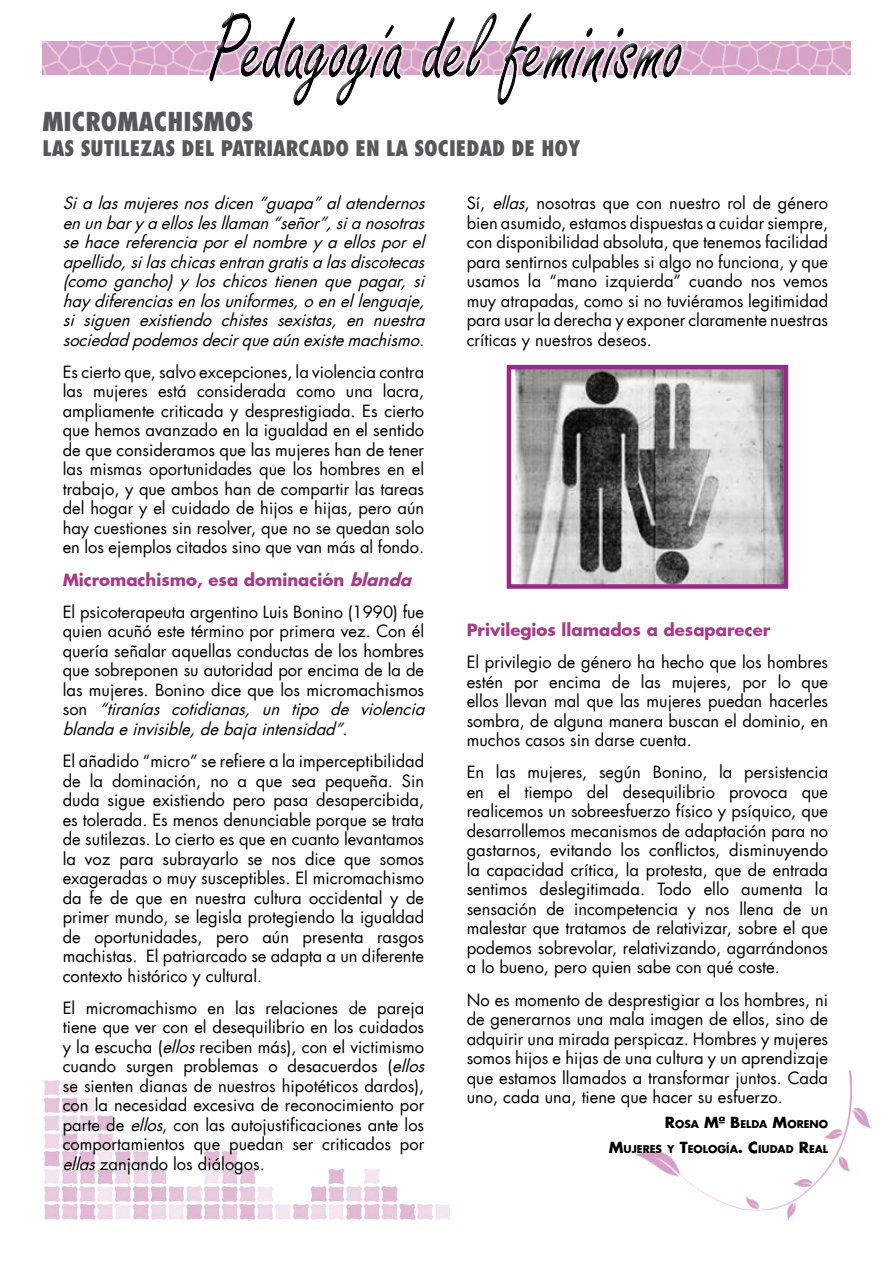
<style>
.page{position:relative;width:893px;height:1263px;background:#fff}
.page>*{position:absolute;margin:0;border:0;box-sizing:border-box;transform-origin:0 0}
.t1{font:800 condensed 25.5px "Futura";color:#58585a}
.t2{font:800 condensed 21px "Futura";color:#58585a}
.t3{font:16.5px/19.5px "Futura LT";color:#000;text-align:justify}
.t4{font:italic 16.5px/19.5px "Futura LT";color:#000;text-align:justify}
.t5{font:700 16.5px "Futura";color:#a9398a}
.t6{font:700 10.5px "Futura";color:#000}
.s1{font-style:italic}
.s2{font-size:15px}
</style>
<div class="page">
<img style="left:44px;top:1080px;width:405px;height:140px">
<img style="left:635px;top:1070px;width:237px;height:150px">
<img style="left:43px;top:41px;width:807px;height:33px">
<div style="left:205px;top:8px;width:479px;height:100px;background:#fff"></div>
<div style="left:208px;top:10px;width:475px;height:96px;background:#000;opacity:.75"></div>
<img style="left:514px;top:370px;width:269px;height:214px">
<div style="left:507px;top:365px;width:281px;height:224px;border:4px solid #992984"></div>
<h1 class="t1" style="left:43px;top:105px;width:212px">MICROMACHISMOS</h1>
<p class="t2" style="left:43px;top:135px;width:539px">LAS SUTILEZAS DEL PATRIARCADO EN LA SOCIEDAD DE HOY</p>
<p class="t4" style="left:63px;top:193px;width:368px">Sialasmujeresnosdicen“guapa”alatendernos enunbary aelloslesllaman“señor”,sianosotras sehacereferenciaporelnombrey aellosporel apellido,silaschicasentrangratisalasdiscotecas (como gancho) y los chicos tienen que pagar, si hay diferenciasenlosuniformes,oenellenguaje, si siguen existiendo chistes sexistas, en nuestra sociedadpodemosdecirqueaúnexistemachismo.</p>
<p class="t3" style="left:63px;top:362px;width:363px">Es cierto que, salvo excepciones, la violencia contra las mujeres está considerada como una lacra, ampliamente criticada y desprestigiada. Es cierto que hemos avanzado en la igualdad en el sentido de que consideramos que las mujeres han de tener las mismas oportunidades que los hombres en el trabajo, y que ambos han de compartir las tareas del hogar y el cuidado de hijos e hijas, pero aún hay cuestiones sin resolver, que no se quedan solo en los ejemplos citados sino que van más al fondo.</p>
<p class="t5" style="left:63px;top:568px;width:355px">Micromachismo, esa dominación <span class="s1">blanda</span></p>
<p class="t3" style="left:63px;top:602px;width:368px;text-align:left">El psicoterapeuta argentino Luis Bonino (1990) fue quien acuñó este término por primera vez. Con él quería señalar aquellas conductas de los hombres que sobreponen su autoridad por encima de la de las mujeres. Bonino dice que los micromachismos s o n <span class="s1">“tiranías cotidianas, un tipo de violencia blandaeinvisible,debajaintensidad”</span>.</p>
<p class="t3" style="left:63px;top:751px;width:363px">El añadido “micro” se refiere a la imperceptibilidad de la dominación, no a que sea pequeña. Sin duda sigue existiendo pero pasa desapercibida, es tolerada. Es menos denunciable porque se trata de sutilezas. Lo cierto es que en cuanto levantamos la voz para subrayarlo se nos dice que somos exageradas o muy susceptibles. El micromachismo da fe de que en nuestra cultura occidental y de primer mundo, se legisla protegiendo la igualdad de oportunidades, pero aún presenta rasgos machistas. El patriarcado se adapta a un diferente contexto histórico y cultural.</p>
<p class="t3" style="left:63px;top:998px;width:368px;text-align:left">El micromachismo en las relaciones de pareja tiene que ver con el desequilibrio en los cuidados y la escucha (<span class="s1">ellos</span>reciben más), con el victimismo cuando surgen problemas o desacuerdos (<span class="s1">ellos </span>se sienten dianas de nuestros hipotéticos dardos), con la necesidad excesiva de reconocimiento por parte de <span class="s1">ellos</span>, con las autojustificaciones ante los comportamientos que puedan ser criticados por <span class="s1">ellas</span>zanjando los diálogos.</p>
<p class="t3" style="left:467px;top:193px;width:363px">Sí, <span class="s1">ellas</span>, nosotras que con nuestro rol de género bien asumido, estamos dispuestas a cuidar siempre, con disponibilidad absoluta, que tenemos facilidad para sentirnos culpables si algo no funciona, y que usamos la “mano izquierda” cuando nos vemos muy atrapadas, como si no tuviéramos legitimidad para usar la derecha y exponer claramente nuestras críticas y nuestros deseos.</p>
<p class="t5" style="left:467px;top:618px;width:305px">Privilegios llamados a desaparecer</p>
<p class="t3" style="left:467px;top:652px;width:363px">El privilegio de género ha hecho que los hombres estén por encima de las mujeres, por lo que ellos llevan mal que las mujeres puedan hacerles sombra, de alguna manera buscan el dominio, en muchos casos sin darse cuenta.</p>
<p class="t3" style="left:467px;top:763px;width:363px">En las mujeres, según Bonino, la persistencia en el tiempo del desequilibrio provoca que realicemos un sobreesfuerzo físico y psíquico, que desarrollemos mecanismos de adaptación para no gastarnos, evitando los conflictos, disminuyendo la capacidad crítica, la protesta, que de entrada sentimos deslegitimada. Todo ello aumenta la sensación de incompetencia y nos llena de un malestar que tratamos de relativizar, sobre el que podemos sobrevolar, relativizando, agarrándonos a lo bueno, pero quien sabe con qué coste.</p>
<p class="t3" style="left:467px;top:990px;width:363px">No es momento de desprestigiar a los hombres, ni de generarnos una mala imagen de ellos, sino de adquirir una mirada perspicaz. Hombres y mujeres somos hijos e hijas de una cultura y un aprendizaje que estamos llamados a transformar juntos. Cada uno, cada una, tiene que hacer su esfuerzo.</p>
<p class="t6" style="left:665px;top:1117px;width:165px"><span class="s2">R</span>OSA <span class="s2">Mª B</span>ELDA <span class="s2">M</span>ORENO</p>
<p class="t6" style="left:609px;top:1141px;width:221px"><span class="s2">M</span>UJERES Y <span class="s2">T</span>EOLOGÍA<span class="s2">. C</span>IUDAD <span class="s2">R</span>EAL</p>
</div>
